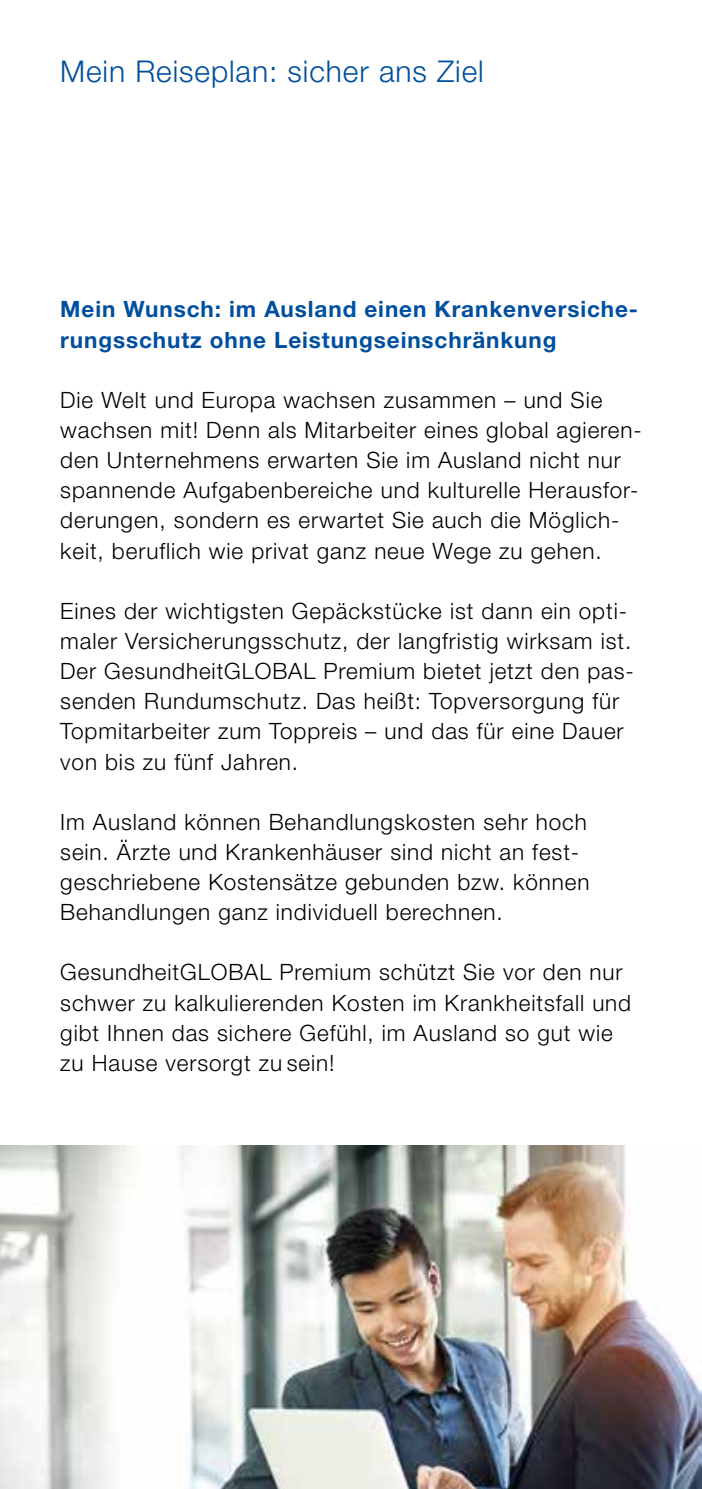
<style>
.page{position:relative;width:702px;height:1489px;background:#fff}
.page>*{position:absolute;margin:0;border:0;box-sizing:border-box;transform-origin:0 0}
.t1{font:300 30px "Helvetica Neue LT Pro";letter-spacing:.03em;color:#004e9e}
.t2{font:300 22.5px/30.2px "Helvetica Neue LT Pro";letter-spacing:.04em;color:#000}
.t3{font:700 22.5px/30.2px "Helvetica Neue LT Pro";letter-spacing:.04em;color:#004e9e}
</style>
<div class="page">
<img style="left:0;top:1145px;width:702px;height:343px">
<h1 class="t1" style="left:60px;top:53px;width:425px">Mein Reiseplan: sicher ans Ziel</h1>
<p class="t3" style="left:60px;top:293px;width:579px">Mein Wunsch: im Ausland einen Krankenversiche&shy;rungsschutz ohne Leistungseinschränkung</p>
<p class="t2" style="left:60px;top:384px;width:583px">Die Welt und Europa wachsen zusammen – und Sie wachsen mit! Denn als Mitarbeiter eines global agieren&shy;den Unternehmens erwarten Sie im Ausland nicht nur spannende Aufgabenbereiche und kulturelle Herausfor&shy;derungen, sondern es erwartet Sie auch die Möglich&shy;keit, beruflich wie privat ganz neue Wege zu gehen.</p>
<p class="t2" style="left:60px;top:595px;width:575px">Eines der wichtigsten Gepäckstücke ist dann ein opti&shy;maler Versicherungsschutz, der langfristig wirksam ist.<br>Der GesundheitGLOBAL Premium bietet jetzt den pas&shy;senden Rundumschutz. Das heißt: Topversorgung für Topmitarbeiter zum Toppreis – und das für eine Dauer von bis zu fünf Jahren.</p>
<p class="t2" style="left:60px;top:806px;width:530px">Im Ausland können Behandlungskosten sehr hoch sein. Ärzte und Krankenhäuser sind nicht an fest&shy;geschriebene Kostensätze gebunden bzw. können Behandlungen ganz individuell berechnen.</p>
<p class="t2" style="left:60px;top:956px;width:572px">GesundheitGLOBAL Premium schützt Sie vor den nur schwer zu kalkulierenden Kosten im Krankheitsfall und gibt Ihnen das sichere Gefühl, im Ausland so gut wie zu Hause versorgt zu sein!</p>
</div>
